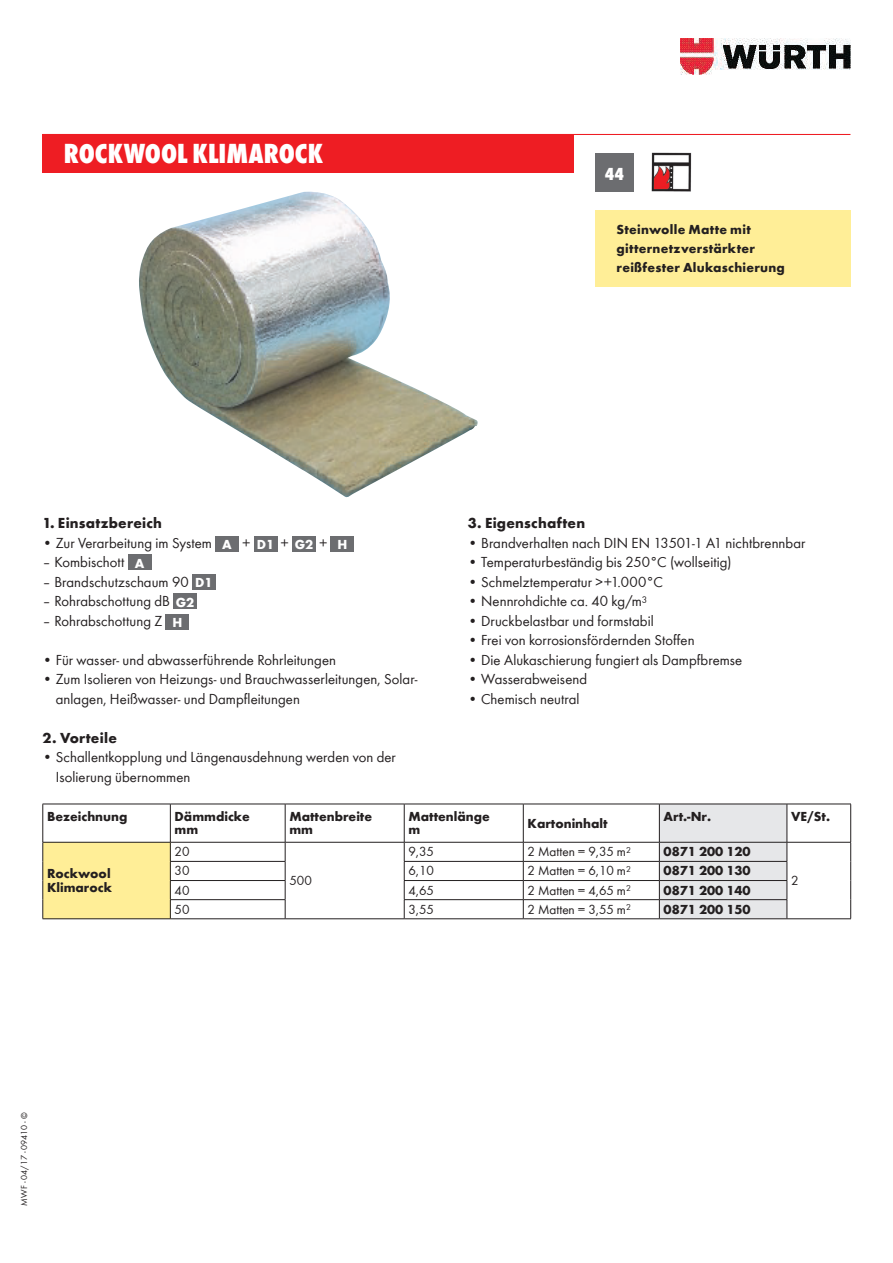
<style>
.page{position:relative;width:893px;height:1263px;background:#fff}
.page>*{position:absolute;margin:0;border:0;box-sizing:border-box;transform-origin:0 0}
.t1{font:800 condensed 28.5px "Wuerth";color:#fff}
.t2{font:800 condensed 18px "Wuerth";color:#fff}
.t3{font:15px/19.5px "Wuerth";letter-spacing:.005em;color:#231f20}
.t4{font:700 15px "Wuerth";letter-spacing:.015em;color:#231f20}
.t5{font:700 13.5px/13.5px "Wuerth";color:#231f20}
.t6{font:13.5px "Wuerth";color:#231f20}
.t7{font:700 13.5px/19.2px "Wuerth";letter-spacing:.02em;color:#231f20}
.t8{font:9px "Wuerth";color:#231f20}
.s1{font-weight:700;font-size:13.5px;color:#fff}
</style>
<div class="page">
<img style="left:680px;top:38px;width:170px;height:37px">
<hr style="left:43px;top:134px;width:807px;height:1px;background:#ee1d23">
<div style="left:43px;top:134px;width:531px;height:38px;background:#ee1d23"></div>
<div style="left:43px;top:842px;width:127px;height:77px;background:#ffee97"></div>
<hr style="left:43px;top:804px;width:1px;height:38px;background:#231f20">
<hr style="left:170px;top:804px;width:1px;height:38px;background:#231f20">
<hr style="left:285px;top:804px;width:1px;height:38px;background:#231f20">
<hr style="left:404px;top:804px;width:1px;height:38px;background:#231f20">
<hr style="left:523px;top:804px;width:1px;height:38px;background:#231f20">
<hr style="left:850px;top:804px;width:1px;height:38px;background:#231f20">
<svg style="left:43px;top:843px;width:1px;height:75px"></svg>
<svg style="left:170px;top:843px;width:1px;height:75px"></svg>
<svg style="left:285px;top:843px;width:1px;height:75px"></svg>
<svg style="left:404px;top:843px;width:1px;height:75px"></svg>
<svg style="left:523px;top:843px;width:1px;height:75px"></svg>
<div style="left:659px;top:805px;width:129px;height:113px;background:#e6e7e9"></div>
<svg style="left:850px;top:843px;width:1px;height:75px"></svg>
<hr style="left:43px;top:804px;width:127px;height:1px;background:#231f20">
<hr style="left:43px;top:842px;width:127px;height:1px;background:#231f20">
<hr style="left:43px;top:918px;width:127px;height:1px;background:#231f20">
<hr style="left:170px;top:804px;width:115px;height:1px;background:#231f20">
<hr style="left:285px;top:804px;width:119px;height:1px;background:#231f20">
<hr style="left:404px;top:804px;width:119px;height:1px;background:#231f20">
<hr style="left:523px;top:804px;width:136px;height:1px;background:#231f20">
<hr style="left:170px;top:842px;width:115px;height:1px;background:#231f20">
<hr style="left:285px;top:842px;width:119px;height:1px;background:#231f20">
<hr style="left:404px;top:842px;width:119px;height:1px;background:#231f20">
<hr style="left:523px;top:842px;width:136px;height:1px;background:#231f20">
<hr style="left:170px;top:861px;width:115px;height:1px;background:#231f20">
<hr style="left:404px;top:861px;width:119px;height:1px;background:#231f20">
<hr style="left:523px;top:861px;width:136px;height:1px;background:#231f20">
<hr style="left:170px;top:880px;width:115px;height:1px;background:#231f20">
<hr style="left:404px;top:880px;width:119px;height:1px;background:#231f20">
<hr style="left:523px;top:880px;width:136px;height:1px;background:#231f20">
<hr style="left:170px;top:899px;width:115px;height:1px;background:#231f20">
<hr style="left:404px;top:899px;width:119px;height:1px;background:#231f20">
<hr style="left:523px;top:899px;width:136px;height:1px;background:#231f20">
<hr style="left:170px;top:918px;width:115px;height:1px;background:#231f20">
<hr style="left:285px;top:918px;width:119px;height:1px;background:#231f20">
<hr style="left:404px;top:918px;width:119px;height:1px;background:#231f20">
<hr style="left:523px;top:918px;width:136px;height:1px;background:#231f20">
<hr style="left:659px;top:804px;width:128px;height:1px;background:#231f20">
<hr style="left:659px;top:842px;width:128px;height:1px;background:#231f20">
<hr style="left:659px;top:861px;width:128px;height:1px;background:#231f20">
<hr style="left:659px;top:880px;width:128px;height:1px;background:#231f20">
<hr style="left:659px;top:899px;width:128px;height:1px;background:#231f20">
<hr style="left:659px;top:918px;width:128px;height:1px;background:#231f20">
<hr style="left:787px;top:804px;width:64px;height:1px;background:#231f20">
<hr style="left:787px;top:842px;width:64px;height:1px;background:#231f20">
<hr style="left:787px;top:918px;width:64px;height:1px;background:#231f20">
<div style="left:595px;top:210px;width:255px;height:77px;background:#ffee97"></div>
<div style="left:595px;top:153px;width:39px;height:38px;background:#6c6d70"></div>
<img style="left:651px;top:152px;width:40px;height:40px">
<img style="left:139px;top:192px;width:339px;height:306px">
<div style="left:215px;top:536px;width:24px;height:15px;background:#6c6d70"></div>
<div style="left:254px;top:536px;width:23px;height:15px;background:#6c6d70"></div>
<div style="left:292px;top:536px;width:24px;height:15px;background:#6c6d70"></div>
<div style="left:331px;top:536px;width:23px;height:15px;background:#6c6d70"></div>
<div style="left:128px;top:554px;width:23px;height:16px;background:#6c6d70"></div>
<div style="left:192px;top:574px;width:23px;height:16px;background:#6c6d70"></div>
<div style="left:173px;top:593px;width:24px;height:16px;background:#6c6d70"></div>
<div style="left:166px;top:614px;width:23px;height:15px;background:#6c6d70"></div>
<h1 class="t1" style="left:64px;top:133px;width:261px">ROCKWOOL KLIMAROCK</h1>
<p class="t2" style="left:605px;top:161px;width:21px">44</p>
<p class="t7" style="left:617px;top:219px;width:170px">Steinwolle Matte mit gitternetzverstärkter reißfester Alukaschierung</p>
<p class="t4" style="left:43px;top:512px;width:121px">1. Einsatzbereich</p>
<p class="t3" style="left:43px;top:532px;width:306px">• Zur Verarbeitung im System <span class="s1">A</span> + <span class="s1">D1</span> + <span class="s1">G2</span> + <span class="s1">H</span></p>
<p class="t3" style="left:43px;top:552px;width:103px">– Kombischott <span class="s1">A</span></p>
<p class="t3" style="left:43px;top:571px;width:172px">– Brandschutzschaum 90 <span class="s1">D1</span></p>
<p class="t3" style="left:43px;top:591px;width:153px">– Rohrabschottung dB <span class="s1">G2</span></p>
<p class="t3" style="left:43px;top:610px;width:141px">– Rohrabschottung Z <span class="s1">H</span></p>
<p class="t3" style="left:43px;top:649px;width:295px">• Für wasser- und abwasserführende Rohrleitungen</p>
<p class="t3" style="left:56px;top:669px;width:363px;text-indent:-13px">• Zum Isolieren von Heizungs- und Brauchwasserleitungen, Solar&shy;anlagen, Heißwasser- und Dampfleitungen</p>
<p class="t4" style="left:43px;top:727px;width:76px">2. Vorteile</p>
<p class="t3" style="left:56px;top:747px;width:342px;text-indent:-13px">• Schallentkopplung und Längenausdehnung werden von der<br>Isolierung übernommen</p>
<p class="t4" style="left:468px;top:512px;width:119px">3. Eigenschaften</p>
<p class="t3" style="left:468px;top:532px;width:339px">• Brandverhalten nach DIN EN 13501-1 A1 nichtbrennbar</p>
<p class="t3" style="left:468px;top:552px;width:265px">• Temperaturbeständig bis 250°C (wollseitig)</p>
<p class="t3" style="left:468px;top:571px;width:197px">• Schmelztemperatur &gt;+1.000°C</p>
<p class="t3" style="left:468px;top:591px;width:181px">• Nennrohdichte ca. 40 kg/m<sup>3</sup></p>
<p class="t3" style="left:468px;top:610px;width:188px">• Druckbelastbar und formstabil</p>
<p class="t3" style="left:468px;top:630px;width:228px">• Frei von korrosionsfördernden Stoffen</p>
<p class="t3" style="left:468px;top:649px;width:276px">• Die Alukaschierung fungiert als Dampfbremse</p>
<p class="t3" style="left:468px;top:669px;width:121px">• Wasserabweisend</p>
<p class="t3" style="left:468px;top:688px;width:113px">• Chemisch neutral</p>
<p class="t5" style="left:47px;top:808px;width:82px">Bezeichnung</p>
<p class="t5" style="left:175px;top:808px;width:77px">Dämmdicke mm</p>
<p class="t5" style="left:289px;top:808px;width:84px">Mattenbreite mm</p>
<p class="t5" style="left:408px;top:808px;width:83px">Mattenlänge m</p>
<p class="t5" style="left:528px;top:815px;width:82px">Kartoninhalt</p>
<p class="t5" style="left:664px;top:808px;width:49px">Art.-Nr.</p>
<p class="t5" style="left:791px;top:808px;width:40px">VE/St.</p>
<p class="t5" style="left:47px;top:866px;width:67px">Rockwool<br>Klimarock</p>
<p class="t6" style="left:175px;top:843px;width:16px">20</p>
<p class="t6" style="left:408px;top:843px;width:27px">9,35</p>
<p class="t6" style="left:528px;top:843px;width:105px">2 Matten = 9,35 m<sup>2</sup></p>
<p class="t5" style="left:664px;top:844px;width:89px">0871 200 120</p>
<p class="t6" style="left:175px;top:862px;width:16px">30</p>
<p class="t6" style="left:408px;top:862px;width:27px">6,10</p>
<p class="t6" style="left:528px;top:862px;width:105px">2 Matten = 6,10 m<sup>2</sup></p>
<p class="t5" style="left:664px;top:863px;width:89px">0871 200 130</p>
<p class="t6" style="left:175px;top:881px;width:16px">40</p>
<p class="t6" style="left:408px;top:881px;width:27px">4,65</p>
<p class="t6" style="left:528px;top:881px;width:105px">2 Matten = 4,65 m<sup>2</sup></p>
<p class="t5" style="left:664px;top:882px;width:89px">0871 200 140</p>
<p class="t6" style="left:175px;top:900px;width:16px">50</p>
<p class="t6" style="left:408px;top:900px;width:27px">3,55</p>
<p class="t6" style="left:528px;top:900px;width:105px">2 Matten = 3,55 m<sup>2</sup></p>
<p class="t5" style="left:664px;top:901px;width:89px">0871 200 150</p>
<p class="t6" style="left:289px;top:871px;width:24px">500</p>
<p class="t6" style="left:791px;top:871px;width:9px">2</p>
<p class="t8" style="left:18px;top:1205px;width:95px;rotate:-90deg">MWF - 04/17 - 09410 - ©</p>
</div>
